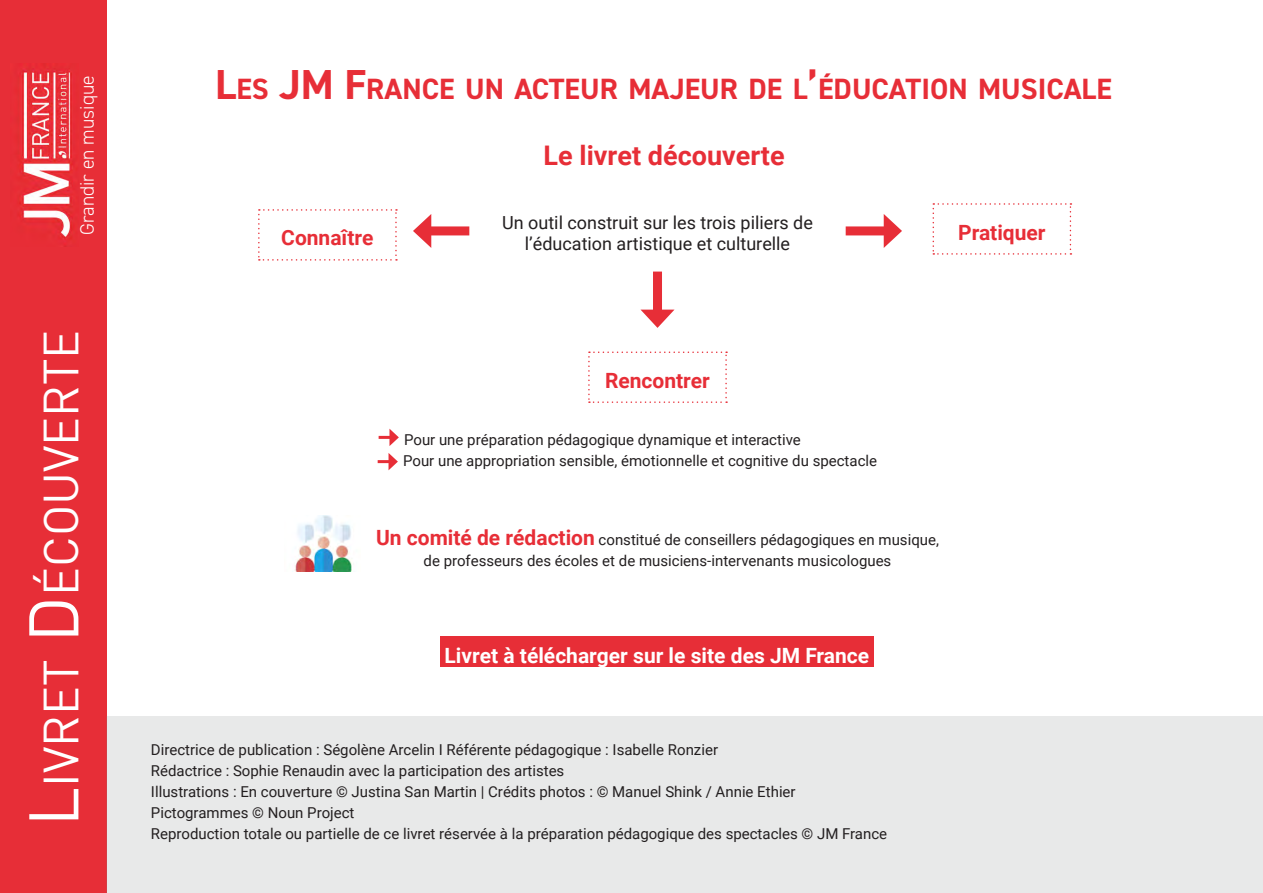
<style>
.page{position:relative;width:1263px;height:893px;background:#fff}
.page>*{position:absolute;margin:0;border:0;box-sizing:border-box;transform-origin:0 0}
.t1{font:48.3px "DIN";color:#fff}
.t2{font:700 29.4px "DIN2014";color:#e72e37}
.t3{font:700 27px "Roboto";color:#e72e37}
.t4{font:700 21px "Roboto";color:#fff}
.t5{font:700 21px "Roboto";color:#e72e37}
.t6{font:300 19.5px "DIN2014";color:#fff}
.t7{font:18px "Roboto";color:#231f20}
.t8{font:15px/21px "Roboto";color:#231f20}
.s1{font-size:69px}
.s2{font-size:42px}
.s3{font-weight:700;font-size:21px;color:#e72e37}
</style>
<div class="page">
<div style="left:0;top:0;width:106px;height:893px;background:#e72e37"></div>
<img style="left:19px;top:69px;width:54px;height:178px">
<div style="left:106px;top:716px;width:1157px;height:177px;background:#e8e9e9"></div>
<div style="left:424px;top:226px;width:45px;height:9px;background:#e72e37"></div>
<svg style="left:413px;top:214px;width:18px;height:34px"></svg>
<div style="left:846px;top:226px;width:45px;height:9px;background:#e72e37"></div>
<svg style="left:884px;top:214px;width:18px;height:34px"></svg>
<div style="left:653px;top:272px;width:9px;height:45px;background:#e72e37"></div>
<svg style="left:641px;top:310px;width:33px;height:18px"></svg>
<svg style="left:258px;top:209px;width:139px;height:52px"></svg>
<svg style="left:588px;top:351px;width:139px;height:52px"></svg>
<svg style="left:932px;top:203px;width:139px;height:52px"></svg>
<svg style="left:379px;top:429px;width:20px;height:17px"></svg>
<svg style="left:378px;top:453px;width:20px;height:17px"></svg>
<img style="left:295px;top:516px;width:57px;height:55px">
<div style="left:440px;top:636px;width:433px;height:31px;background:#e72e37"></div>
<h3 class="t6" style="left:75px;top:235px;width:161px;rotate:-90deg">Grandir en musique</h3>
<h1 class="t1" style="left:31px;top:826px;width:498px;rotate:-90deg"><span class="s1">L</span>ivret <span class="s1">D</span>écouverte</h1>
<p class="t2" style="left:215px;top:69px;width:898px"><span class="s2">L</span>ES <span class="s2">JM F</span>RANCE UN ACTEUR MAJEUR DE L<span class="s2">’</span>ÉDUCATION MUSICALE</p>
<p class="t3" style="left:544px;top:137px;width:242px">Le livret découverte</p>
<p class="t7" style="left:502px;top:210px;width:312px">Un outil construit sur les trois piliers de</p>
<p class="t5" style="left:281px;top:223px;width:94px">Connaître</p>
<p class="t7" style="left:525px;top:231px;width:267px">l’éducation artistique et culturelle</p>
<p class="t5" style="left:958px;top:217px;width:89px">Pratiquer</p>
<p class="t5" style="left:605px;top:366px;width:106px">Rencontrer</p>
<p class="t8" style="left:404px;top:429px;width:398px">Pour une préparation pédagogique dynamique et interactive</p>
<p class="t8" style="left:403px;top:450px;width:475px">Pour une appropriation sensible, émotionnelle et cognitive du spectacle</p>
<p class="t8" style="left:376px;top:529px;width:564px"><span class="s3">Un comité de rédaction</span> constitué de conseillers pédagogiques en musique,</p>
<p class="t8" style="left:424px;top:550px;width:469px">de professeurs des écoles et de musiciens-intervenants musicologues</p>
<p class="t4" style="left:444px;top:640px;width:426px">Livret à télécharger sur le site des JM France</p>
<p class="t8" style="left:151px;top:739px;width:738px">Directrice de publication : Ségolène Arcelin I Référente pédagogique : Isabelle Ronzier<br>Rédactrice : Sophie Renaudin avec la participation des artistes<br>Illustrations : En couverture © Justina San Martin | Crédits photos : © Manuel Shink / Annie Ethier Pictogrammes © Noun Project<br>Reproduction totale ou partielle de ce livret réservée à la préparation pédagogique des spectacles © JM France</p>
</div>
